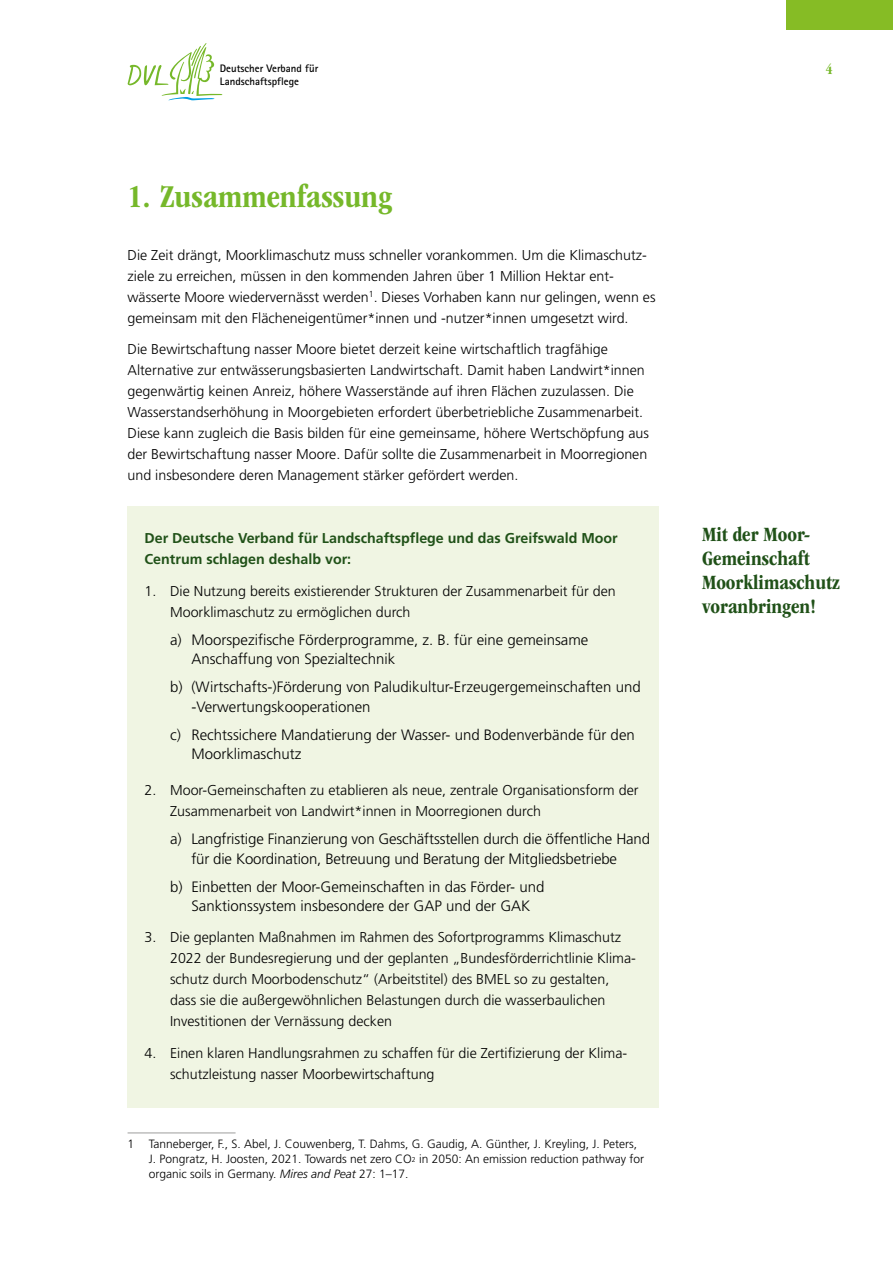
<style>
.page{position:relative;width:893px;height:1263px;background:#fff}
.page>*{position:absolute;margin:0;border:0;box-sizing:border-box;transform-origin:0 0}
.Kapitel-Titel{font:700 condensed 33px "ITC Garamond Std";color:#76b82a}
.LT_-_Ueber2_-_1-Sp{font:700 condensed 21px/24px "ITC Garamond Std";color:#205118}
.LT_1sp_List_2_alph{font:300 15px/19.5px "Frutiger LT Std";color:#000}
.t1{font:700 condensed 15px "ITC Garamond Std";color:#76b82a}
.LT_1-Sp{font:300 14.25px/21px "Frutiger LT Std";color:#000}
.LT_1-sp_Einzug_Box{font:700 14.25px/21px "Frutiger LT Std";color:#205118}
.Fußnote{font:300 12px/15px "Frutiger LT Std";color:#000}
.t2{font:700 10.8px "Rotis Sans Serif";color:#000}
.s1{font-size:7.05px}
.s2{font-style:italic}
</style>
<div class="page">
<div style="left:787px;top:0;width:106px;height:30px;background:#86bc25"></div>
<svg style="left:128px;top:43px;width:95px;height:58px"></svg>
<div style="left:128px;top:506px;width:531px;height:601px;background:#f0f5e3"></div>
<hr style="left:128px;top:1133px;width:108px;height:1px;background:#9d9d9c">
<p class="t2" style="left:220px;top:62px;width:100px">Deutscher Verband für</p>
<p class="t1" style="left:826px;top:61px;width:8px">4</p>
<p class="t2" style="left:220px;top:75px;width:81px">Landschaftspflege</p>
<h1 class="Kapitel-Titel" style="left:128px;top:178px;width:266px">1. Zusammenfassung</h1>
<p class="LT_1-Sp" style="left:128px;top:245px;width:530px">Die Zeit drängt, Moorklimaschutz muss schneller vorankommen. Um die Klimaschutz&shy;ziele zu erreichen, müssen in den kommenden Jahren über 1 Million Hektar ent&shy;wässerte Moore wiedervernässt werden<sup>1</sup>. Dieses Vorhaben kann nur gelingen, wenn es gemeinsam mit den Flächeneigentümer*innen und -nutzer*innen umgesetzt wird.</p>
<p class="LT_1-Sp" style="left:128px;top:339px;width:523px">Die Bewirtschaftung nasser Moore bietet derzeit keine wirtschaftlich tragfähige Alternative zur entwässerungsbasierten Landwirtschaft. Damit haben Landwirt*innen gegenwärtig keinen Anreiz, höhere Wasserstände auf ihren Flächen zuzulassen. Die Wasserstandserhöhung in Moorgebieten erfordert überbetriebliche Zusammenarbeit.<br>Diese kann zugleich die Basis bilden für eine gemeinsame, höhere Wertschöpfung aus der Bewirtschaftung nasser Moore. Dafür sollte die Zusammenarbeit in Moorregionen und insbesondere deren Management stärker gefördert werden.</p>
<p class="LT_1-sp_Einzug_Box" style="left:145px;top:528px;width:475px">Der Deutsche Verband für Landschaftspflege und das Greifswald Moor<br>Centrum schlagen deshalb vor:</p>
<p class="LT_1-Sp" style="left:170px;top:581px;width:447px;text-indent:-26px">1. Die Nutzung bereits existierender Strukturen der Zusammenarbeit für den<br>Moorklimaschutz zu ermöglichen durch</p>
<p class="LT_1sp_List_2_alph" style="left:191px;top:630px;width:398px;text-indent:-21px">a) Moorspezifische Förderprogramme, z. B. für eine gemeinsame<br>Anschaffung von Spezialtechnik</p>
<p class="LT_1sp_List_2_alph" style="left:191px;top:678px;width:451px;text-indent:-21px">b) (Wirtschafts-)Förderung von Paludikultur-Erzeugergemeinschaften und -Verwertungskooperationen</p>
<p class="LT_1sp_List_2_alph" style="left:191px;top:725px;width:445px;text-indent:-21px">c) Rechtssichere Mandatierung der Wasser- und Bodenverbände für den<br>Moorklimaschutz</p>
<p class="LT_1-Sp" style="left:170px;top:780px;width:470px;text-indent:-26px">2. Moor-Gemeinschaften zu etablieren als neue, zentrale Organisationsform der<br>Zusammenarbeit von Landwirt*innen in Moorregionen durch</p>
<p class="LT_1sp_List_2_alph" style="left:191px;top:830px;width:460px;text-indent:-21px">a) Langfristige Finanzierung von Geschäftsstellen durch die öffentliche Hand für die Koordination, Betreuung und Beratung der Mitgliedsbetriebe</p>
<p class="LT_1sp_List_2_alph" style="left:170px;top:877px;width:376px;text-align:center">b) Einbetten der Moor-Gemeinschaften in das Förder- und<br>Sanktionssystem insbesondere der GAP und der GAK</p>
<p class="LT_1-Sp" style="left:170px;top:927px;width:467px;text-indent:-26px">3. Die geplanten Maßnahmen im Rahmen des Sofortprogramms Klimaschutz 2022 der Bundesregierung und der geplanten „Bundesförderrichtlinie Klima&shy;schutz durch Moorbodenschutz“ (Arbeitstitel) des BMEL so zu gestalten, dass sie die außergewöhnlichen Belastungen durch die wasserbaulichen Investitionen der Vernässung decken</p>
<p class="LT_1-Sp" style="left:170px;top:1043px;width:459px;text-indent:-26px">4. Einen klaren Handlungsrahmen zu schaffen für die Zertifizierung der Klima&shy;schutzleistung nasser Moorbewirtschaftung</p>
<p class="Fußnote" style="left:149px;top:1136px;width:497px;text-indent:-21px">1 Tanneberger, F., S. Abel, J. Couwenberg, T. Dahms, G. Gaudig, A. Günther, J. Kreyling, J. Peters,<br>J. Pongratz, H. Joosten, 2021. Towards net zero CO<span class="s1">2</span> in 2050: An emission reduction pathway for organic soils in Germany. <span class="s2">Mires and Peat</span> 27: 1–17.</p>
<h4 class="LT_-_Ueber2_-_1-Sp" style="left:702px;top:523px;width:139px">Mit der Moor-<br>Gemeinschaft<br>Moorklimaschutz voranbringen!</h4>
</div>
